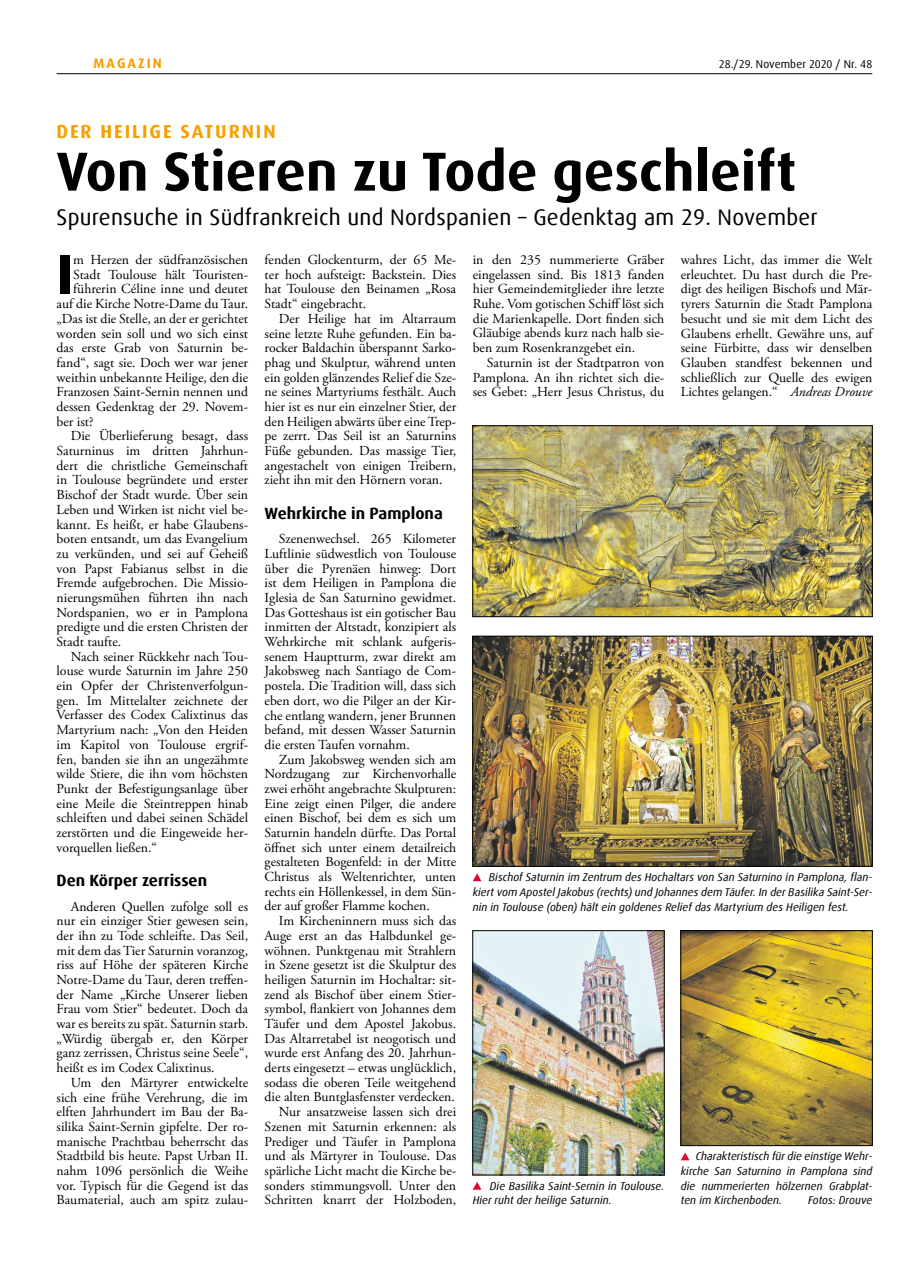
<style>
.page{position:relative;width:908px;height:1276px;background:#fff}
.page>*{position:absolute;margin:0;border:0;box-sizing:border-box;transform-origin:0 0}
.t1{font:700 56.5px "Dax Offc Pro";color:#000}
.t2{font:700 55px "Dax Offc Pro";color:#000}
.t3{font:22.5px "Dax Offc Pro";letter-spacing:.01em;color:#000}
.t4{font:700 18.75px "Dax Offc Pro";letter-spacing:.1em;color:#f5a000}
.t5{font:700 16.25px "Dax Offc Pro";color:#000}
.t6{font:13.75px/14.6px "Adobe Garamond Pro";color:#000;text-align:justify}
.t7{font:700 13.75px "Dax Offc Pro";letter-spacing:.15em;color:#f5a000}
.t8{font:italic 11.25px/14.8px "Dax Offc Pro";color:#000;text-align:justify}
.t9{font:11.25px "Dax Offc Pro";color:#000}
.s1{font-style:italic}
</style>
<div class="page">
<hr style="left:57px;top:73px;width:814px;height:1px;background:#000">
<svg style="left:473px;top:1182px;width:8px;height:7px"></svg>
<svg style="left:681px;top:1152px;width:8px;height:8px"></svg>
<img style="left:682px;top:932px;width:188px;height:211px">
<div style="left:680px;top:930px;width:192px;height:215px;border:1px solid #000"></div>
<img style="left:474px;top:932px;width:188px;height:241px">
<div style="left:472px;top:930px;width:192px;height:245px;border:1px solid #000"></div>
<img style="left:474px;top:427px;width:396px;height:188px">
<div style="left:472px;top:425px;width:400px;height:192px;border:1px solid #000"></div>
<img style="left:474px;top:638px;width:396px;height:226px">
<div style="left:472px;top:636px;width:400px;height:230px;border:1px solid #000"></div>
<svg style="left:473px;top:873px;width:8px;height:8px"></svg>
<p class="t7" style="left:93px;top:55px;width:70px">MAGAZIN</p>
<p class="t9" style="left:718px;top:57px;width:155px">28./29. November 2020 / Nr. 48</p>
<h3 class="t4" style="left:57px;top:119px;width:220px">DER HEILIGE SATURNIN</h3>
<h2 class="t2" style="left:57px;top:136px;width:740px">Von Stieren zu Tode geschleift</h2>
<h3 class="t3" style="left:57px;top:203px;width:762px">Spurensuche in Südfrankreich und Nordspanien – Gedenktag am 29. November</h3>
<p class="t6" style="left:264px;top:253px;width:193px">fenden Glockenturm, der 65 Me&shy;ter hoch aufsteigt: Backstein. Dies hat Toulouse den Beinamen „Rosa Stadt“ eingebracht.</p>
<p class="t6" style="left:264px;top:312px;width:193px;text-indent:14px">Der Heilige hat im Altarraum seine letzte Ruhe gefunden. Ein ba&shy;rocker Baldachin überspannt Sarko&shy;phag und Skulptur, während unten ein golden glänzendes Relief die Sze&shy;ne seines Martyriums festhält. Auch hier ist es nur ein einzelner Stier, der den Heiligen abwärts über eine Trep&shy;pe zerrt. Das Seil ist an Saturnins Füße gebunden. Das massige Tier, angestachelt von einigen Treibern, zieht ihn mit den Hörnern voran.</p>
<p class="t5" style="left:264px;top:503px;width:180px">Wehrkirche in Pamplona</p>
<p class="t6" style="left:264px;top:532px;width:193px;text-indent:14px">Szenenwechsel. 265 Kilometer Luftlinie südwestlich von Toulouse über die Pyrenäen hinweg: Dort ist dem Heiligen in Pamplona die Iglesia de San Saturnino gewidmet.<br>Das Gotteshaus ist ein gotischer Bau inmitten der Altstadt, konzipiert als Wehrkirche mit schlank aufgeris&shy;senem Hauptturm, zwar direkt am Jakobsweg nach Santiago de Com&shy;postela. Die Tradition will, dass sich eben dort, wo die Pilger an der Kir&shy;che entlang wandern, jener Brunnen befand, mit dessen Wasser Saturnin die ersten Taufen vornahm.</p>
<p class="t6" style="left:264px;top:752px;width:193px;text-indent:14px">Zum Jakobsweg wenden sich am Nordzugang zur Kirchenvorhalle zwei erhöht angebrachte Skulpturen:<br>Eine zeigt einen Pilger, die andere einen Bischof, bei dem es sich um Saturnin handeln dürfte. Das Portal öffnet sich unter einem detailreich gestalteten Bogenfeld: in der Mitte Christus als Weltenrichter, unten rechts ein Höllenkessel, in dem Sün&shy;der auf großer Flamme kochen.</p>
<p class="t6" style="left:264px;top:914px;width:193px;text-align:right">Im Kircheninnern muss sich das Auge erst an das Halbdunkel ge&shy;wöhnen. Punktgenau mit Strahlern in Szene gesetzt ist die Skulptur des heiligen Saturnin im Hochaltar: sit&shy;zend als Bischof über einem Stier&shy;symbol, flankiert von Johannes dem Täufer und dem Apostel Jakobus.<br>Das Altarretabel ist neogotisch und wurde erst Anfang des 20. Jahrhun&shy;derts eingesetzt – etwas unglücklich, sodass die oberen Teile weitgehend die alten Buntglasfenster verdecken.<br>Nur ansatzweise lassen sich drei Szenen mit Saturnin erkennen: als Prediger und Täufer in Pamplona und als Märtyrer in Toulouse. Das spärliche Licht macht die Kirche be&shy;sonders stimmungsvoll. Unter den Schritten knarrt der Holzboden,</p>
<p class="t6" style="left:472px;top:253px;width:193px">in den 235 nummerierte Gräber eingelassen sind. Bis 1813 fanden hier Gemeindemitglieder ihre letzte Ruhe. Vom gotischen Schiff löst sich die Marienkapelle. Dort finden sich Gläubige abends kurz nach halb sie&shy;ben zum Rosenkranzgebet ein.</p>
<p class="t6" style="left:472px;top:356px;width:193px;text-indent:14px">Saturnin ist der Stadtpatron von Pamplona. An ihn richtet sich die&shy;ses Gebet: „Herr Jesus Christus, du</p>
<h1 class="t1" style="left:57px;top:237px;width:18px">I</h1>
<p class="t6" style="left:73px;top:253px;width:176px">m Herzen der südfranzösischen</p>
<p class="t6" style="left:680px;top:253px;width:193px">wahres Licht, das immer die Welt erleuchtet. Du hast durch die Pre&shy;digt des heiligen Bischofs und Mär&shy;tyrers Saturnin die Stadt Pamplona besucht und sie mit dem Licht des Glaubens erhellt. Gewähre uns, auf seine Fürbitte, dass wir denselben Glauben standfest bekennen und schließlich zur Quelle des ewigen Lichtes gelangen.“ <span class="s1">Andreas Drouve</span></p>
<p class="t6" style="left:73px;top:268px;width:176px">Stadt Toulouse hält Touristen-</p>
<p class="t6" style="left:73px;top:282px;width:176px">führerin Céline inne und deutet</p>
<p class="t6" style="left:57px;top:297px;width:193px">auf die Kirche Notre-Dame du Taur.</p>
<p class="t6" style="left:57px;top:312px;width:193px">„Das ist die Stelle, an der er gerichtet</p>
<p class="t6" style="left:57px;top:326px;width:193px">worden sein soll und wo sich einst</p>
<p class="t6" style="left:57px;top:341px;width:193px">das erste Grab von Saturnin be-</p>
<p class="t6" style="left:57px;top:356px;width:193px">fand“, sagt sie. Doch wer war jener</p>
<p class="t6" style="left:57px;top:370px;width:193px">weithin unbekannte Heilige, den die</p>
<p class="t6" style="left:57px;top:385px;width:193px">Franzosen Saint-Sernin nennen und</p>
<p class="t6" style="left:57px;top:400px;width:193px">dessen Gedenktag der 29. Novem-</p>
<p class="t6" style="left:57px;top:414px;width:38px">ber ist?</p>
<p class="t6" style="left:71px;top:429px;width:179px">Die Überlieferung besagt, dass</p>
<p class="t6" style="left:57px;top:444px;width:193px">Saturninus im dritten Jahrhun-</p>
<p class="t6" style="left:57px;top:458px;width:193px">dert die christliche Gemeinschaft</p>
<p class="t6" style="left:57px;top:473px;width:193px">in Toulouse begründete und erster</p>
<p class="t6" style="left:57px;top:488px;width:193px">Bischof der Stadt wurde. Über sein</p>
<p class="t6" style="left:57px;top:502px;width:193px">Leben und Wirken ist nicht viel be-</p>
<p class="t6" style="left:57px;top:517px;width:193px">kannt. Es heißt, er habe Glaubens-</p>
<p class="t6" style="left:57px;top:532px;width:193px">boten entsandt, um das Evangelium</p>
<p class="t6" style="left:57px;top:547px;width:193px">zu verkünden, und sei auf Geheiß</p>
<p class="t6" style="left:57px;top:561px;width:193px">von Papst Fabianus selbst in die</p>
<p class="t6" style="left:57px;top:576px;width:193px">Fremde aufgebrochen. Die Missio-</p>
<p class="t6" style="left:57px;top:591px;width:193px">nierungsmühen führten ihn nach</p>
<p class="t6" style="left:57px;top:605px;width:193px">Nordspanien, wo er in Pamplona</p>
<p class="t6" style="left:57px;top:620px;width:193px">predigte und die ersten Christen der</p>
<p class="t6" style="left:57px;top:635px;width:66px">Stadt taufte.</p>
<p class="t6" style="left:71px;top:649px;width:179px">Nach seiner Rückkehr nach Tou-</p>
<p class="t6" style="left:57px;top:664px;width:193px">louse wurde Saturnin im Jahre 250</p>
<p class="t6" style="left:57px;top:679px;width:193px">ein Opfer der Christenverfolgun-</p>
<p class="t6" style="left:57px;top:693px;width:193px">gen. Im Mittelalter zeichnete der</p>
<p class="t6" style="left:57px;top:708px;width:193px">Verfasser des Codex Calixtinus das</p>
<p class="t6" style="left:57px;top:723px;width:193px">Martyrium nach: „Von den Heiden</p>
<p class="t6" style="left:57px;top:737px;width:193px">im Kapitol von Toulouse ergrif-</p>
<p class="t6" style="left:57px;top:752px;width:193px">fen, banden sie ihn an ungezähmte</p>
<p class="t6" style="left:57px;top:767px;width:193px">wilde Stiere, die ihn vom höchsten</p>
<p class="t6" style="left:57px;top:781px;width:193px">Punkt der Befestigungsanlage über</p>
<p class="t6" style="left:57px;top:796px;width:193px">eine Meile die Steintreppen hinab</p>
<p class="t6" style="left:57px;top:811px;width:193px">schleiften und dabei seinen Schädel</p>
<p class="t6" style="left:57px;top:826px;width:193px">zerstörten und die Eingeweide her-</p>
<p class="t6" style="left:57px;top:840px;width:102px">vorquellen ließen.“</p>
<p class="t5" style="left:57px;top:870px;width:152px">Den Körper zerrissen</p>
<p class="t6" style="left:57px;top:899px;width:193px;text-indent:14px">Anderen Quellen zufolge soll es nur ein einziger Stier gewesen sein, der ihn zu Tode schleifte. Das Seil, mit dem das Tier Saturnin voranzog, riss auf Höhe der späteren Kirche Notre-Dame du Taur, deren treffen&shy;der Name „Kirche Unserer lieben Frau vom Stier“ bedeutet. Doch da war es bereits zu spät. Saturnin starb. „Würdig übergab er, den Körper ganz zerrissen, Christus seine Seele“, heißt es im Codex Calixtinus.</p>
<p class="t6" style="left:57px;top:1075px;width:193px;text-indent:14px">Um den Märtyrer entwickelte sich eine frühe Verehrung, die im elften Jahrhundert im Bau der Ba&shy;silika Saint-Sernin gipfelte. Der ro&shy;manische Prachtbau beherrscht das Stadtbild bis heute. Papst Urban II. nahm 1096 persönlich die Weihe vor. Typisch für die Gegend ist das Baumaterial, auch am spitz zulau-</p>
<p class="t8" style="left:472px;top:870px;width:401px;text-indent:16px">Bischof Saturnin im Zentrum des Hochaltars von San Saturnino in Pamplona, flan&shy;kiert vom Apostel Jakobus (rechts) und Johannes dem Täufer. In der Basilika Saint-Ser&shy;nin in Toulouse (oben) hält ein goldenes Relief das Martyrium des Heiligen fest.</p>
<p class="t8" style="left:680px;top:1149px;width:193px;text-indent:15px">Charakteristisch für die einstige Wehr&shy;kirche San Saturnino in Pamplona sind die nummerierten hölzernen Grabplat&shy;ten im Kirchenboden.</p>
<p class="t8" style="left:472px;top:1178px;width:193px;text-indent:17px">Die Basilika Saint-Sernin in Toulouse.<br>Hier ruht der heilige Saturnin.</p>
<p class="t8" style="left:807px;top:1193px;width:66px">Fotos: Drouve</p>
</div>
